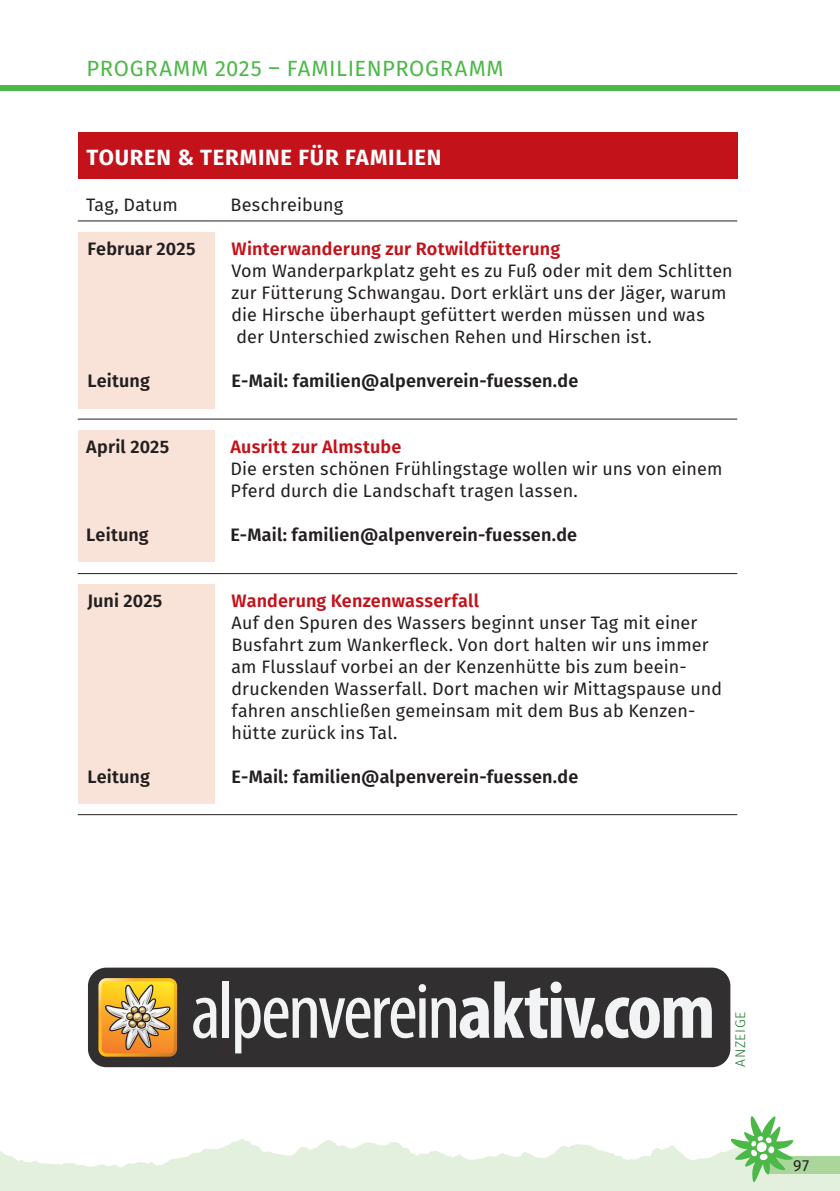
<style>
.page{position:relative;width:840px;height:1191px;background:#fff}
.page>*{position:absolute;margin:0;border:0;box-sizing:border-box;transform-origin:0 0}
.Seiten-Überschrift_Versal-grün{font:22px "Fira Sans";letter-spacing:.03em;color:#4cb848}
.Tabellenüberschrift_VESRAL{font:700 22px "Fira Sans";letter-spacing:.035em;color:#fff}
.Grundtext_9_11-schwarz{font:18px "Fira Sans";letter-spacing:.01em;color:#231f20}
.Grundtext_9_11-schwarz-2{font:600 18px "Fira Sans";letter-spacing:.01em;color:#231f20}
.Grundtext_9_11-schwarz-3{font:600 18px "Fira Sans";letter-spacing:.01em;color:#c4121a}
.t1{font:16px "Fira Sans";color:#231f20}
.Grundtext_9_11-schwarz-4{font:300 14px "Fira Sans";letter-spacing:.05em;color:#1e772f}
</style>
<div class="page">
<svg style="left:0;top:1139px;width:839px;height:52px;fill:#e3f0de"></svg>
<div style="left:0;top:85px;width:839px;height:6px;background:#4cb848"></div>
<div style="left:766px;top:1156px;width:73px;height:17px;background:#aad59b"></div>
<svg style="left:729px;top:1116px;width:64px;height:66px"></svg>
<div style="left:88px;top:967px;width:642px;height:100px;background:#312f30;border-radius:18px"></div>
<svg style="left:193px;top:997px;width:24px;height:41px"></svg>
<div style="left:222px;top:981px;width:6px;height:56px;background:#f2f3f4"></div>
<svg style="left:235px;top:981px;width:360px;height:72px"></svg>
<div style="left:590px;top:1024px;width:13px;height:14px;background:#f2f3f4;border-radius:50%"></div>
<svg style="left:605px;top:997px;width:106px;height:41px"></svg>
<img style="left:98px;top:978px;width:79px;height:78px">
<div style="left:78px;top:132px;width:658px;height:46px;background:#c4121a"></div>
<div style="left:78px;top:233px;width:136px;height:176px;background:#f9e3d9"></div>
<div style="left:78px;top:430px;width:136px;height:132px;background:#f9e3d9"></div>
<hr style="left:78px;top:221px;width:658px;height:1px;background:#231f20">
<hr style="left:78px;top:419px;width:658px;height:1px;background:#231f20">
<hr style="left:78px;top:814px;width:658px;height:1px;background:#231f20">
<div style="left:78px;top:584px;width:136px;height:220px;background:#f9e3d9"></div>
<hr style="left:78px;top:573px;width:658px;height:1px;background:#231f20">
<p class="Seiten-Überschrift_Versal-grün" style="left:87px;top:52px;width:418px">PROGRAMM 2025 – FAMILIENPROGRAMM</p>
<p class="Tabellenüberschrift_VESRAL" style="left:86px;top:139px;width:356px">TOUREN &amp; TERMINE FÜR FAMILIEN</p>
<p class="Grundtext_9_11-schwarz" style="left:86px;top:191px;width:93px">Tag, Datum</p>
<p class="Grundtext_9_11-schwarz" style="left:230px;top:191px;width:114px">Beschreibung</p>
<p class="Grundtext_9_11-schwarz-2" style="left:87px;top:234px;width:110px">Februar 2025</p>
<p class="Grundtext_9_11-schwarz-3" style="left:231px;top:234px;width:330px">Winterwanderung zur Rotwildfütterung</p>
<p class="Grundtext_9_11-schwarz" style="left:231px;top:257px;width:502px">Vom Wanderparkplatz geht es zu Fuß oder mit dem Schlitten</p>
<p class="Grundtext_9_11-schwarz" style="left:231px;top:279px;width:496px">zur Fütterung Schwangau. Dort erklärt uns der Jäger, warum</p>
<p class="Grundtext_9_11-schwarz" style="left:231px;top:301px;width:474px">die Hirsche überhaupt gefüttert werden müssen und was</p>
<p class="Grundtext_9_11-schwarz" style="left:236px;top:323px;width:416px">der Unterschied zwischen Rehen und Hirschen ist.</p>
<p class="Grundtext_9_11-schwarz-2" style="left:87px;top:366px;width:64px">Leitung</p>
<p class="Grundtext_9_11-schwarz-2" style="left:231px;top:366px;width:348px">E-Mail: familien@alpenverein-fuessen.de</p>
<p class="Grundtext_9_11-schwarz-2" style="left:86px;top:432px;width:84px">April 2025</p>
<p class="Grundtext_9_11-schwarz-3" style="left:230px;top:432px;width:172px">Ausritt zur Almstube</p>
<p class="Grundtext_9_11-schwarz" style="left:230px;top:455px;width:493px">Die ersten schönen Frühlingstage wollen wir uns von einem</p>
<p class="Grundtext_9_11-schwarz" style="left:230px;top:477px;width:348px">Pferd durch die Landschaft tragen lassen.</p>
<p class="Grundtext_9_11-schwarz-2" style="left:86px;top:520px;width:64px">Leitung</p>
<p class="Grundtext_9_11-schwarz-2" style="left:230px;top:520px;width:348px">E-Mail: familien@alpenverein-fuessen.de</p>
<p class="Grundtext_9_11-schwarz-2" style="left:87px;top:586px;width:76px">Juni 2025</p>
<p class="Grundtext_9_11-schwarz-3" style="left:231px;top:586px;width:249px">Wanderung Kenzenwasserfall</p>
<p class="Grundtext_9_11-schwarz" style="left:231px;top:609px;width:467px">Auf den Spuren des Wassers beginnt unser Tag mit einer</p>
<p class="Grundtext_9_11-schwarz" style="left:231px;top:631px;width:478px">Busfahrt zum Wankerfleck. Von dort halten wir uns immer</p>
<p class="Grundtext_9_11-schwarz" style="left:231px;top:653px;width:456px">am Flusslauf vorbei an der Kenzenhütte bis zum beein-</p>
<p class="Grundtext_9_11-schwarz" style="left:231px;top:675px;width:491px">druckenden Wasserfall. Dort machen wir Mittagspause und</p>
<p class="Grundtext_9_11-schwarz" style="left:231px;top:697px;width:465px">fahren anschließen gemeinsam mit dem Bus ab Kenzen-</p>
<p class="Grundtext_9_11-schwarz" style="left:231px;top:719px;width:167px">hütte zurück ins Tal.</p>
<p class="Grundtext_9_11-schwarz-2" style="left:87px;top:762px;width:64px">Leitung</p>
<p class="Grundtext_9_11-schwarz-2" style="left:231px;top:762px;width:348px">E-Mail: familien@alpenverein-fuessen.de</p>
<p class="Grundtext_9_11-schwarz-4" style="left:730px;top:1067px;width:57px;rotate:-90deg">ANZEIGE</p>
<p class="t1" style="left:792px;top:1153px;width:17px">97</p>
</div>
